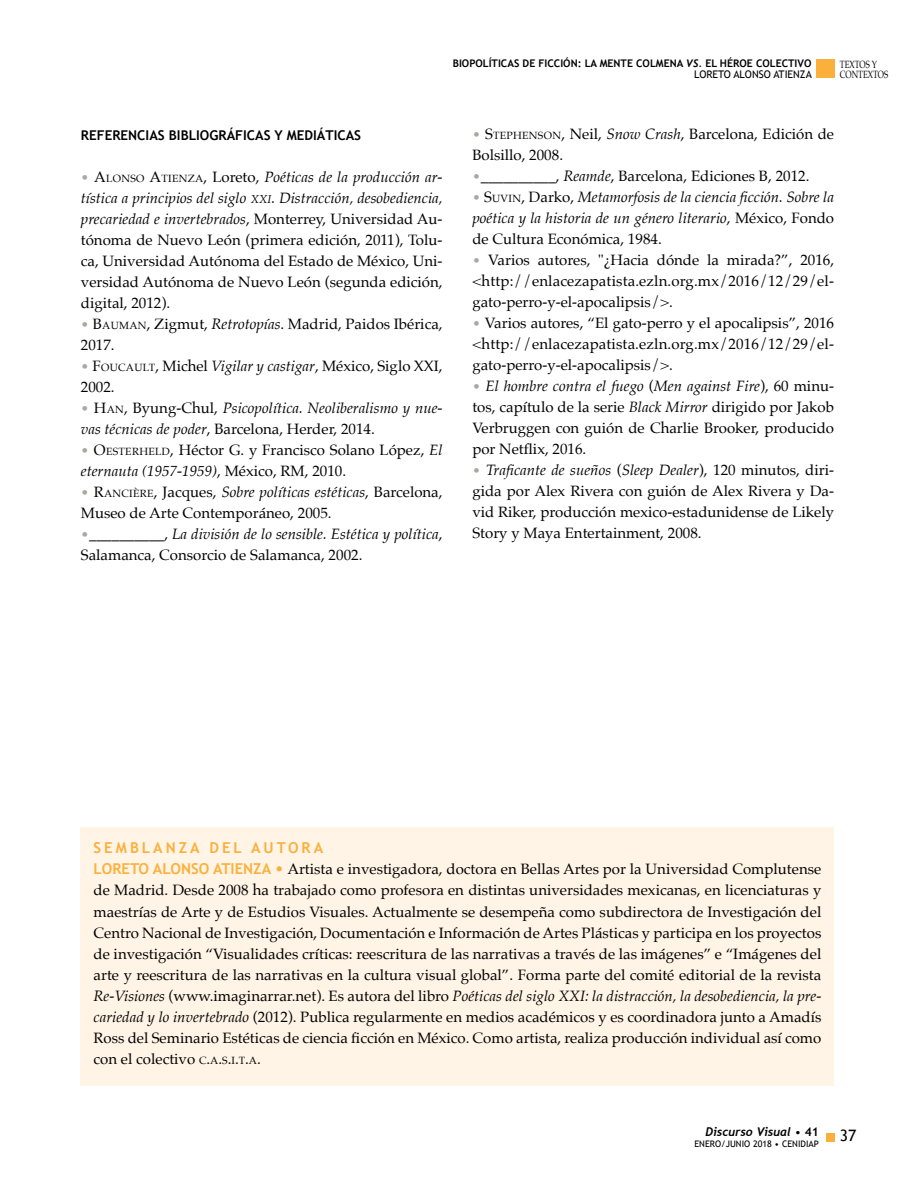
<style>
.page{position:relative;width:915px;height:1191px;background:#fff}
.page>*{position:absolute;margin:0;border:0;box-sizing:border-box;transform-origin:0 0}
.t1{font:15.75px "Trebuchet MS";color:#000}
.t2{font:15px/21px "Palatino";color:#000;text-align:justify}
.t3{font:italic 15px/21px "Palatino";color:#000}
.t4{font:700 15px "Trebuchet MS";letter-spacing:.2em;color:#fbb03b}
.t5{font:700 13.5px "Trebuchet MS";color:#000}
.t6{font:italic 700 12px "Trebuchet";color:#000}
.t7{font:700 10.5px/10.5px "Trebuchet MS";color:#000;text-align:right}
.t8{font:10.5px/10.9px "Palatino";color:#000;scale:.75 1}
.t9{font:9px "Trebuchet MS";color:#000}
.s1{font-family:"Trebuchet";font-style:italic}
.s2{font-weight:400}
.s3{font-size:13.5px;color:#aba7a3}
.s4{font-style:inherit}
.s5{font-size:10.5px}
.s6{font-style:italic}
.s7{font-style:italic;font-size:11.55px}
.s8{font-style:normal;font-size:13.5px;color:#aba7a3}
.s9{font-style:normal}
.s10{font-style:normal;font-size:10.5px}
.s11{font-family:"Trebuchet MS";font-weight:700;color:#fbb03b}
.s12{color:#fbb03b}
.s13{font-family:"Trebuchet MS";font-weight:400;font-style:normal}
.s14{font-family:"Trebuchet MS";font-style:normal}
</style>
<div class="page">
<div style="left:825px;top:1133px;width:8px;height:8px;background:#fbb03b"></div>
<div style="left:815px;top:60px;width:18px;height:18px;background:#fbb03b"></div>
<div style="left:81px;top:827px;width:752px;height:259px;background:#fff4e6"></div>
<p class="t7" style="left:452px;top:58px;width:360px">BIOPOLÍTICAS DE FICCIÓN: LA MENTE COLMENA <span class="s1">VS.</span> EL HÉROE COLECTIVO<br><span class="s2">LORETO ALONSO ATIENZA</span></p>
<p class="t8" style="left:839px;top:58px;width:66px">TEXTOS Y<br>CONTEXTOS</p>
<p class="t5" style="left:81px;top:127px;width:282px">REFERENCIAS BIBLIOGRÁFICAS Y MEDIÁTICAS</p>
<p class="t2" style="left:81px;top:166px;width:363px"><span class="s3">•</span> <span class="s4">A</span><span class="s5">LONSO</span> <span class="s4">A</span><span class="s5">TIENZA</span>, Loreto, <span class="s6">Poéticas de la producción ar&shy;tística a principios del siglo</span> <span class="s7">xxi</span><span class="s6">. Distracción, desobediencia, precariedad e invertebrados</span>, Monterrey, Universidad Au&shy;tónoma de Nuevo León (primera edición, 2011), Tolu&shy;ca, Universidad Autónoma del Estado de México, Uni&shy;versidad Autónoma de Nuevo León (segunda edición, digital, 2012).</p>
<p class="t2" style="left:81px;top:313px;width:363px"><span class="s3">•</span> <span class="s4">B</span><span class="s5">AUMAN</span>, Zigmut, <span class="s6">Retrotopías</span>. Madrid, Paidos Ibérica,<br>2017.</p>
<p class="t2" style="left:81px;top:355px;width:363px"><span class="s3">•</span> <span class="s4">F</span><span class="s5">OUCAULT</span>, Michel <span class="s6">Vigilar y castigar</span>, México, Siglo XXI,<br>2002.</p>
<p class="t3" style="left:81px;top:397px;width:363px"><span class="s8">•</span> <span class="s9">H</span><span class="s10">AN</span><span class="s9">, Byung-Chul,</span> Psicopolítica. Neoliberalismo y nue&shy;vas técnicas de poder<span class="s9">, Barcelona, Herder, 2014.</span></p>
<p class="t2" style="left:81px;top:439px;width:363px"><span class="s3">•</span> <span class="s4">O</span><span class="s5">ESTERHELD</span>, Héctor G. y Francisco Solano López, <span class="s6">El eternauta (1957-1959)</span>, México, RM, 2010.</p>
<p class="t2" style="left:81px;top:481px;width:363px"><span class="s3">•</span> R<span class="s5">ANCIÈRE</span>, Jacques, <span class="s6">Sobre políticas estéticas</span>, Barcelona,<br>Museo de Arte Contemporáneo, 2005.</p>
<p class="t2" style="left:81px;top:523px;width:363px"><span class="s3">•</span>__________, <span class="s6">La división de lo sensible. Estética y política</span>,<br>Salamanca, Consorcio de Salamanca, 2002.</p>
<p class="t2" style="left:472px;top:123px;width:363px"><span class="s3">•</span> S<span class="s5">TEPHENSON</span>, Neil, <span class="s6">Snow Crash</span>, Barcelona, Edición de<br>Bolsillo, 2008.</p>
<p class="t2" style="left:472px;top:165px;width:338px"><span class="s3">•</span>__________, <span class="s6">Reamde</span>, Barcelona, Ediciones B, 2012.</p>
<p class="t3" style="left:472px;top:186px;width:363px;text-align:justify"><span class="s8">•</span> <span class="s9">S</span><span class="s10">UVIN</span><span class="s9">,</span> <span class="s9">Darko,</span> Metamorfosis de la ciencia ficción. Sobre la poética y la historia de un género literario<span class="s9">, México, Fondo de Cultura Económica, 1984.</span></p>
<p class="t2" style="left:472px;top:249px;width:363px"><span class="s3">•</span> Varios autores, "¿Hacia dónde la mirada?”, 2016, &lt;http://enlacezapatista.ezln.org.mx/2016/12/29/el&shy;gato-perro-y-el-apocalipsis/&gt;.</p>
<p class="t2" style="left:472px;top:312px;width:363px"><span class="s3">•</span> Varios autores, “El gato-perro y el apocalipsis”, 2016 &lt;http://enlacezapatista.ezln.org.mx/2016/12/29/el&shy;gato-perro-y-el-apocalipsis/&gt;.</p>
<p class="t2" style="left:472px;top:375px;width:363px"><span class="s3">•</span> <span class="s6">El hombre contra el fuego</span> (<span class="s6">Men against Fire</span>), 60 minu&shy;tos, capítulo de la serie <span class="s6">Black Mirror</span> dirigido por Jakob Verbruggen con guión de Charlie Brooker, producido por Netflix, 2016.</p>
<p class="t2" style="left:472px;top:459px;width:363px"><span class="s3">•</span> <span class="s6">Traficante de sueños</span> (<span class="s6">Sleep Dealer</span>), 120 minutos, diri&shy;gida por Alex Rivera con guión de Alex Rivera y Da&shy;vid Riker, producción mexico-estadunidense de Likely Story y Maya Entertainment, 2008.</p>
<p class="t4" style="left:94px;top:838px;width:231px">SEMBLANZA DEL AUTORA</p>
<p class="t2" style="left:94px;top:858px;width:729px"><span class="s11">LORETO ALONSO ATIENZA</span> <span class="s12">•</span> Artista e investigadora, doctora en Bellas Artes por la Universidad Complutense de Madrid. Desde 2008 ha trabajado como profesora en distintas universidades mexicanas, en licenciaturas y maestrías de Arte y de Estudios Visuales. Actualmente se desempeña como subdirectora de Investigación del Centro Nacional de Investigación, Documentación e Información de Artes Plásticas y participa en los proyectos de investigación “Visualidades críticas: reescritura de las narrativas a través de las imágenes” e “Imágenes del arte y reescritura de las narrativas en la cultura visual global”. Forma parte del comité editorial de la revista <span class="s6">Re-Visiones</span> (www.imaginarrar.net). Es autora del libro <span class="s6">Poéticas del siglo XXI: la distracción, la desobediencia, la pre&shy;cariedad y lo invertebrado</span> (2012). Publica regularmente en medios académicos y es coordinadora junto a Amadís Ross del Seminario Estéticas de ciencia ficción en México. Como artista, realiza producción individual así como con el colectivo <span class="s5">C</span><span class="s4">.</span><span class="s5">A</span><span class="s4">.</span><span class="s5">S</span><span class="s4">.</span><span class="s5">I</span><span class="s4">.</span><span class="s5">T</span><span class="s4">.</span><span class="s5">A</span><span class="s4">.</span></p>
<p class="t6" style="left:705px;top:1124px;width:115px">Discurso Visual <span class="s13">•</span> <span class="s14">41</span></p>
<p class="t9" style="left:694px;top:1138px;width:126px">ENERO/JUNIO 2018 • CENIDIAP</p>
<p class="t1" style="left:839px;top:1126px;width:18px">37</p>
</div>
